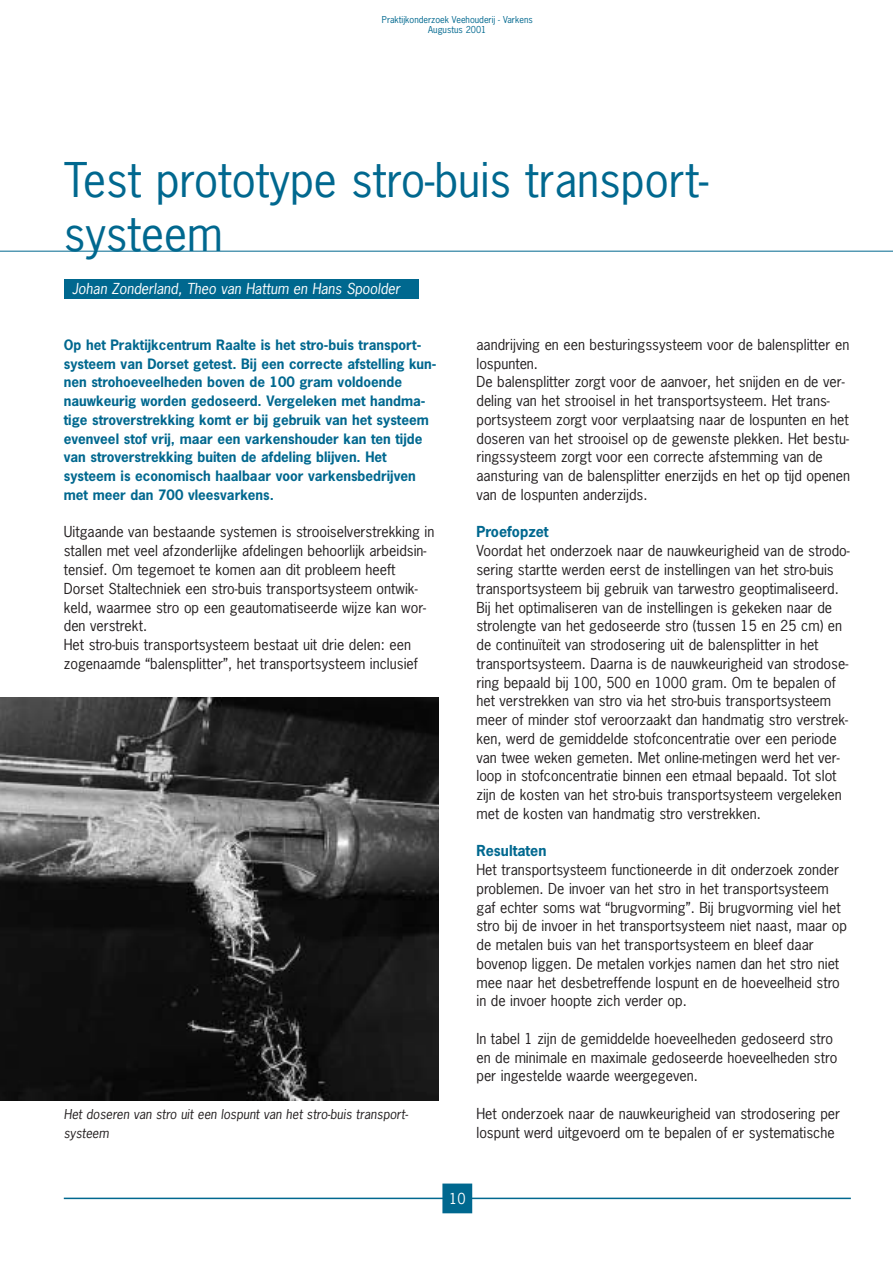
<style>
.page{position:relative;width:893px;height:1262px;background:#fff}
.page>*{position:absolute;margin:0;border:0;box-sizing:border-box;transform-origin:0 0}
.t1{font:45px/54px "News Gothic";color:#00688f}
.t2{font:14.25px/18.8px "News Gothic";color:#231f20}
.t3{font:14.25px "News Gothic";color:#fff}
.t4{font:700 14.25px "News Gothic";color:#00688f}
.t5{font:700 13.5px/18.8px "News Gothic";color:#00688f}
.t6{font:12.75px/18.8px "News Gothic";color:#231f20}
.t7{font:9px/10.8px "News Gothic";color:#00688f;text-align:center}
</style>
<div class="page">
<div style="left:64px;top:279px;width:354px;height:19px;background:#00688f"></div>
<hr style="left:64px;top:1197px;width:786px;height:2px;background:#00688f">
<div style="left:443px;top:1184px;width:28px;height:28px;background:#00688f"></div>
<div style="left:442px;top:1183px;width:30px;height:30px;border:2px solid #00688f"></div>
<hr style="left:0;top:251px;width:892px;height:1px;background:#00688f">
<img style="left:0;top:698px;width:438px;height:402px">
<p class="t7" style="left:382px;top:14px;width:152px">Praktijkonderzoek Veehouderij - Varkens<br>Augustus 2001</p>
<h1 class="t1" style="left:64px;top:157px;width:646px">Test prototype stro-buis transport&shy;systeem</h1>
<p class="t3" style="left:72px;top:282px;width:331px">Johan Zonderland, Theo van Hattum en Hans Spoolder</p>
<p class="t5" style="left:64px;top:336px;width:374px">Op het Praktijkcentrum Raalte is het stro-buis transport&shy;systeem van Dorset getest. Bij een correcte afstelling kun&shy;nen strohoeveelheden boven de 100 gram voldoende nauwkeurig worden gedoseerd. Vergeleken met handma&shy;tige stroverstrekking komt er bij gebruik van het systeem evenveel stof vrij, maar een varkenshouder kan ten tijde van stroverstrekking buiten de afdeling blijven. Het systeem is economisch haalbaar voor varkensbedrijven met meer dan 700 vleesvarkens.</p>
<p class="t2" style="left:64px;top:524px;width:372px">Uitgaande van bestaande systemen is strooiselverstrekking in stallen met veel afzonderlijke afdelingen behoorlijk arbeidsin&shy;tensief. Om tegemoet te komen aan dit probleem heeft Dorset Staltechniek een stro-buis transportsysteem ontwik&shy;keld, waarmee stro op een geautomatiseerde wijze kan wor&shy;den verstrekt.<br>Het stro-buis transportsysteem bestaat uit drie delen: een zogenaamde “balensplitter”, het transportsysteem inclusief</p>
<p class="t6" style="left:64px;top:1105px;width:347px">Het doseren van stro uit een lospunt van het stro-buis transport&shy;systeem</p>
<p class="t2" style="left:476px;top:336px;width:375px">aandrijving en een besturingssysteem voor de balensplitter en lospunten.<br>De balensplitter zorgt voor de aanvoer, het snijden en de ver&shy;deling van het strooisel in het transportsysteem. Het trans&shy;portsysteem zorgt voor verplaatsing naar de lospunten en het doseren van het strooisel op de gewenste plekken. Het bestu&shy;ringssysteem zorgt voor een correcte afstemming van de aansturing van de balensplitter enerzijds en het op tijd openen van de lospunten anderzijds.</p>
<p class="t4" style="left:476px;top:526px;width:74px">Proefopzet</p>
<p class="t2" style="left:476px;top:542px;width:375px">Voordat het onderzoek naar de nauwkeurigheid van de strodo&shy;sering startte werden eerst de instellingen van het stro-buis transportsysteem bij gebruik van tarwestro geoptimaliseerd.<br>Bij het optimaliseren van de instellingen is gekeken naar de strolengte van het gedoseerde stro (tussen 15 en 25 cm) en de continuïteit van strodosering uit de balensplitter in het transportsysteem. Daarna is de nauwkeurigheid van strodose&shy;ring bepaald bij 100, 500 en 1000 gram. Om te bepalen of het verstrekken van stro via het stro-buis transportsysteem meer of minder stof veroorzaakt dan handmatig stro verstrek&shy;ken, werd de gemiddelde stofconcentratie over een periode van twee weken gemeten. Met online-metingen werd het ver&shy;loop in stofconcentratie binnen een etmaal bepaald. Tot slot zijn de kosten van het stro-buis transportsysteem vergeleken met de kosten van handmatig stro verstrekken.</p>
<p class="t4" style="left:476px;top:845px;width:71px">Resultaten</p>
<p class="t2" style="left:476px;top:861px;width:372px">Het transportsysteem functioneerde in dit onderzoek zonder problemen. De invoer van het stro in het transportsysteem gaf echter soms wat “brugvorming”. Bij brugvorming viel het stro bij de invoer in het transportsysteem niet naast, maar op de metalen buis van het transportsysteem en bleef daar bovenop liggen. De metalen vorkjes namen dan het stro niet mee naar het desbetreffende lospunt en de hoeveelheid stro in de invoer hoopte zich verder op.</p>
<p class="t2" style="left:476px;top:1030px;width:362px">In tabel 1 zijn de gemiddelde hoeveelheden gedoseerd stro en de minimale en maximale gedoseerde hoeveelheden stro per ingestelde waarde weergegeven.</p>
<p class="t2" style="left:476px;top:1105px;width:365px">Het onderzoek naar de nauwkeurigheid van strodosering per lospunt werd uitgevoerd om te bepalen of er systematische</p>
<p class="t3" style="left:449px;top:1192px;width:18px">10</p>
</div>
